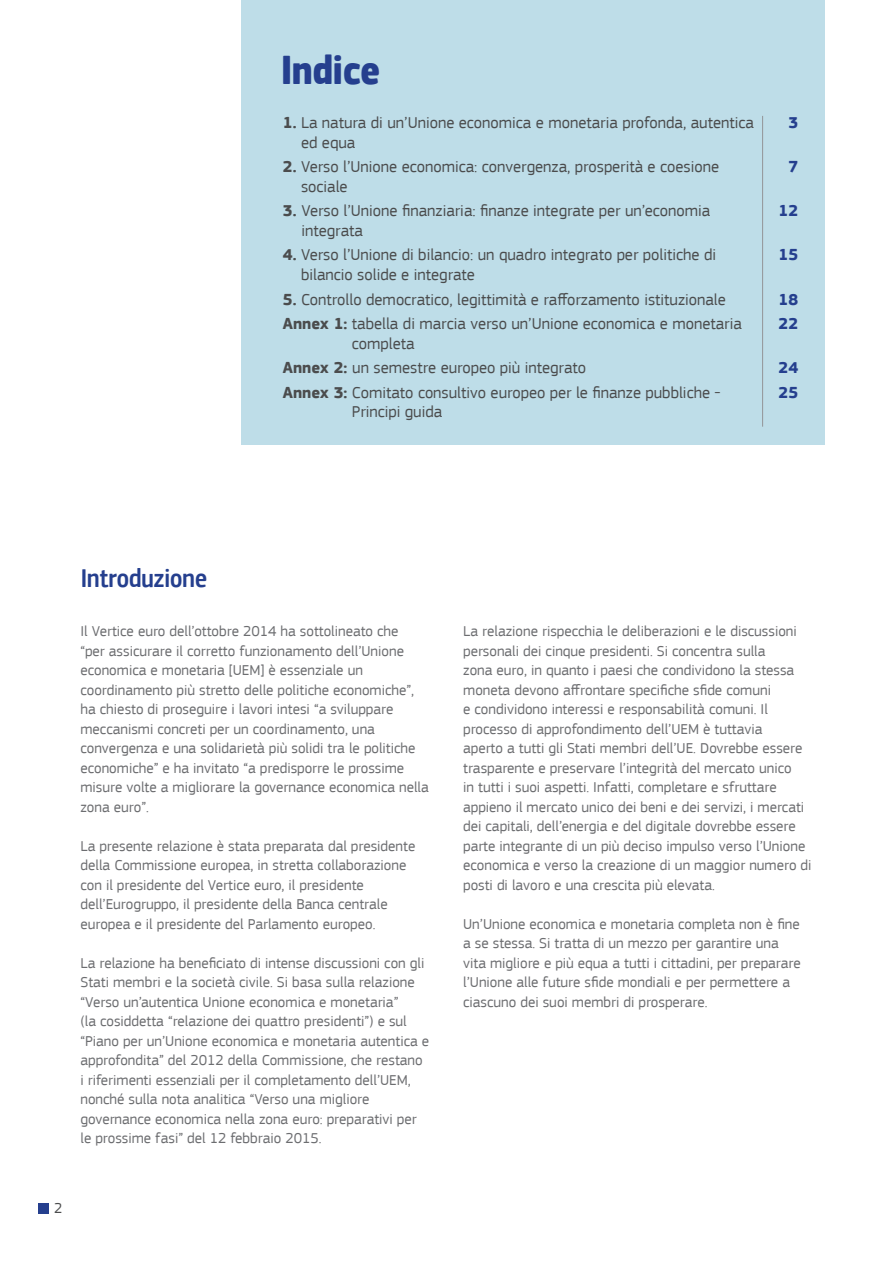
<style>
.page{position:relative;width:893px;height:1263px;background:#fff}
.page>*{position:absolute;margin:0;border:0;box-sizing:border-box;transform-origin:0 0}
._00_CHAPTER_TITLE{font:700 42px "EC Square Sans Cond Pro";color:#253f8e}
.COVER{font:500 27px "EC Square Sans Cond Pro";color:#253f8e}
.BODY_TEXT{font:16.5px/19.8px "EC Square Sans Pro";color:#4b4c4d}
.BODY_TEXT-2{font:700 16.5px "EC Square Sans Pro";color:#253f8e}
.Introduction{font:15px/19.5px "EC Square Sans Pro";color:#6c6d70}
.BODY_TEXT-3{font:15px "EC Square Sans Pro";color:#4b4c4d}
.s1{font-weight:700}
</style>
<div class="page">
<div style="left:38px;top:1203px;width:10px;height:10px;background:#253f8e"></div>
<div style="left:241px;top:0;width:584px;height:445px;background:#bedde8"></div>
<hr style="left:762px;top:116px;width:1px;height:311px;background:#939598">
<p class="_00_CHAPTER_TITLE" style="left:281px;top:44px;width:100px">Indice</p>
<p class="BODY_TEXT" style="left:301px;top:113px;width:454px;text-indent:-18px"><span class="s1">1.</span> La natura di un’Unione economica e monetaria profonda, autentica ed equa</p>
<p class="BODY_TEXT-2" style="left:788px;top:113px;width:11px">3</p>
<p class="BODY_TEXT" style="left:301px;top:157px;width:420px;text-indent:-18px"><span class="s1">2.</span> Verso l’Unione economica: convergenza, prosperità e coesione sociale</p>
<p class="BODY_TEXT-2" style="left:788px;top:157px;width:11px">7</p>
<p class="BODY_TEXT" style="left:301px;top:201px;width:410px;text-indent:-19px"><span class="s1">3.</span> Verso l’Unione finanziaria: finanze integrate per un’economia integrata</p>
<p class="BODY_TEXT-2" style="left:778px;top:201px;width:21px">12</p>
<p class="BODY_TEXT" style="left:301px;top:245px;width:417px;text-indent:-18px"><span class="s1">4.</span> Verso l’Unione di bilancio: un quadro integrato per politiche di bilancio solide e integrate</p>
<p class="BODY_TEXT-2" style="left:778px;top:245px;width:21px">15</p>
<p class="BODY_TEXT" style="left:283px;top:289px;width:444px"><span class="s1">5.</span> Controllo democratico, legittimità e rafforzamento istituzionale</p>
<p class="BODY_TEXT-2" style="left:778px;top:289px;width:21px">18</p>
<p class="BODY_TEXT" style="left:352px;top:314px;width:391px;text-indent:-69px"><span class="s1">Annex 1:</span> tabella di marcia verso un’Unione economica e monetaria completa</p>
<p class="BODY_TEXT-2" style="left:778px;top:314px;width:21px">22</p>
<p class="BODY_TEXT" style="left:283px;top:358px;width:305px"><span class="s1">Annex 2:</span> un semestre europeo più integrato</p>
<p class="BODY_TEXT-2" style="left:778px;top:358px;width:21px">24</p>
<p class="BODY_TEXT" style="left:352px;top:382px;width:370px;text-indent:-69px"><span class="s1">Annex 3:</span> Comitato consultivo europeo per le finanze pubbliche -<br>Principi guida</p>
<p class="BODY_TEXT-2" style="left:778px;top:382px;width:21px">25</p>
<p class="COVER" style="left:81px;top:562px;width:128px">Introduzione</p>
<p class="Introduction" style="left:80px;top:622px;width:350px">Il Vertice euro dell’ottobre 2014 ha sottolineato che<br>“per assicurare il corretto funzionamento dell’Unione economica e monetaria [UEM] è essenziale un coordinamento più stretto delle politiche economiche”, ha chiesto di proseguire i lavori intesi “a sviluppare meccanismi concreti per un coordinamento, una convergenza e una solidarietà più solidi tra le politiche economiche” e ha invitato “a predisporre le prossime misure volte a migliorare la governance economica nella zona euro”.</p>
<p class="Introduction" style="left:80px;top:836px;width:336px">La presente relazione è stata preparata dal presidente della Commissione europea, in stretta collaborazione con il presidente del Vertice euro, il presidente dell’Eurogruppo, il presidente della Banca centrale europea e il presidente del Parlamento europeo.</p>
<p class="Introduction" style="left:80px;top:953px;width:350px">La relazione ha beneficiato di intense discussioni con gli Stati membri e la società civile. Si basa sulla relazione “Verso un’autentica Unione economica e monetaria”<br>(la cosiddetta “relazione dei quattro presidenti”) e sul “Piano per un’Unione economica e monetaria autentica e approfondita” del 2012 della Commissione, che restano i riferimenti essenziali per il completamento dell’UEM, nonché sulla nota analitica “Verso una migliore governance economica nella zona euro: preparativi per le prossime fasi” del 12 febbraio 2015.</p>
<p class="BODY_TEXT-3" style="left:54px;top:1199px;width:10px">2</p>
<p class="Introduction" style="left:463px;top:622px;width:350px">La relazione rispecchia le deliberazioni e le discussioni personali dei cinque presidenti. Si concentra sulla<br>zona euro, in quanto i paesi che condividono la stessa moneta devono affrontare specifiche sfide comuni<br>e condividono interessi e responsabilità comuni. Il processo di approfondimento dell’UEM è tuttavia<br>aperto a tutti gli Stati membri dell’UE. Dovrebbe essere trasparente e preservare l’integrità del mercato unico<br>in tutti i suoi aspetti. Infatti, completare e sfruttare appieno il mercato unico dei beni e dei servizi, i mercati dei capitali, dell’energia e del digitale dovrebbe essere parte integrante di un più deciso impulso verso l’Unione economica e verso la creazione di un maggior numero di posti di lavoro e una crescita più elevata.</p>
<p class="Introduction" style="left:463px;top:914px;width:339px">Un’Unione economica e monetaria completa non è fine a se stessa. Si tratta di un mezzo per garantire una vita migliore e più equa a tutti i cittadini, per preparare l’Unione alle future sfide mondiali e per permettere a ciascuno dei suoi membri di prosperare.</p>
</div>
